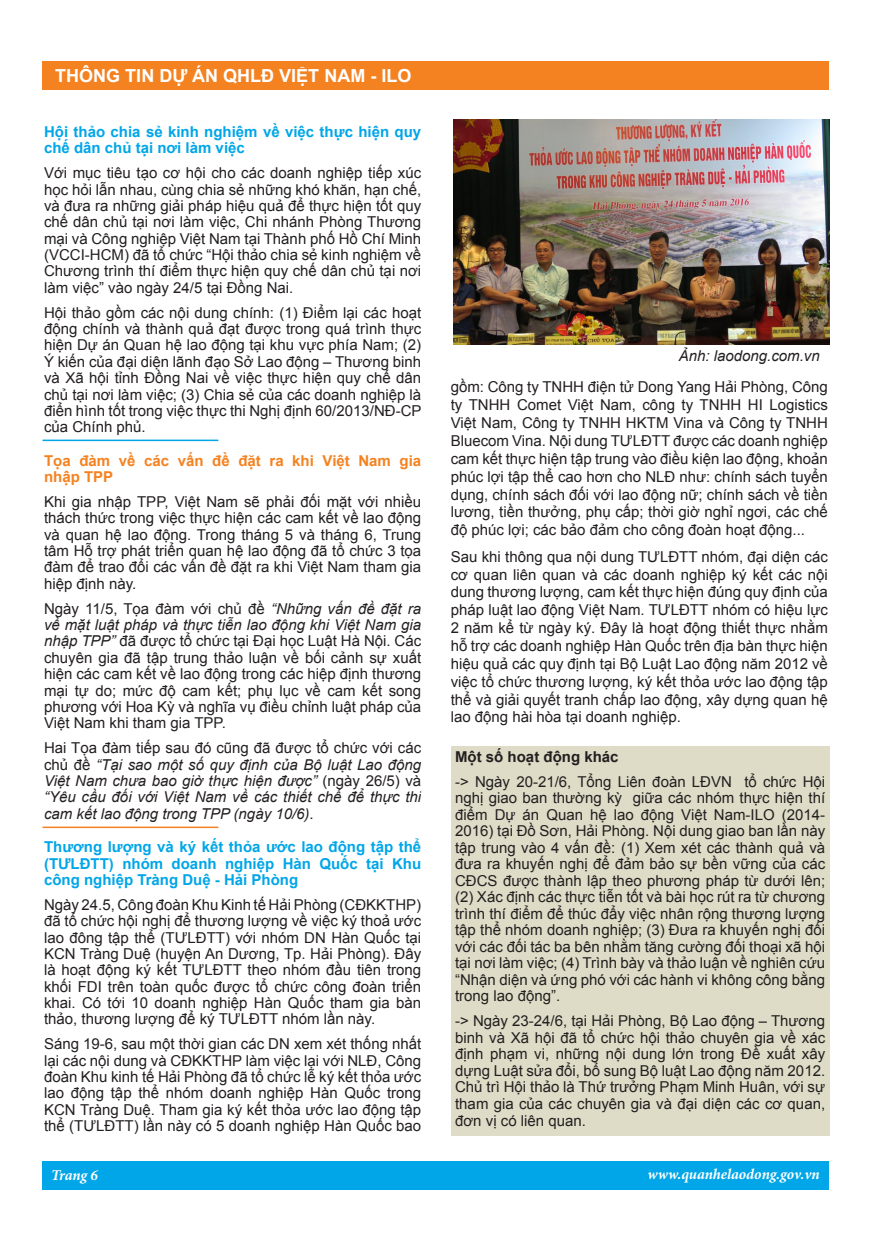
<style>
.page{position:relative;width:872px;height:1255px;background:#fff}
.page>*{position:absolute;margin:0;border:0;box-sizing:border-box;transform-origin:0 0}
.t1{font:700 18px "Arial";color:#fff}
.noi_dung{font:15px/16.4px "Arial";color:#231f20;text-align:justify}
.noi_dung-2{font:italic 15px/16.4px "Arial";color:#231f20;text-align:justify}
.tit1{font:700 15px/16.4px "Arial";color:#00a6e8}
.tit1-2{font:700 15px/16.4px "Arial";color:#f58220}
.t2{font:italic 700 15px "Minion Pro";letter-spacing:-.005em;color:#fff}
.tit1-3{font:700 15px "Arial";color:#231f20}
.s1{font-style:italic}
.s2{font-style:normal}
</style>
<div class="page">
<div style="left:43px;top:61px;width:786px;height:29px;background:#f58220"></div>
<div style="left:43px;top:1161px;width:786px;height:28px;background:#00a6e8"></div>
<hr style="left:43px;top:439px;width:175px;height:2px;background:#00a6e8">
<hr style="left:43px;top:826px;width:175px;height:2px;background:#f58220">
<div style="left:451px;top:746px;width:378px;height:389px;background:#dedcc7"></div>
<img style="left:454px;top:119px;width:375px;height:225px">
<p class="t1" style="left:55px;top:64px;width:357px">THÔNG TIN DỰ ÁN QHLĐ VIỆT NAM - ILO</p>
<p class="tit1" style="left:44px;top:124px;width:379px">Hội thảo chia sẻ kinh nghiệm về việc thực hiện quy chế dân chủ tại nơi làm việc</p>
<p class="noi_dung" style="left:44px;top:165px;width:379px">Với mục tiêu tạo cơ hội cho các doanh nghiệp tiếp xúc học hỏi lẫn nhau, cùng chia sẻ những khó khăn, hạn chế, và đưa ra những giải pháp hiệu quả để thực hiện tốt quy chế dân chủ tại nơi làm việc, Chi nhánh Phòng Thương mại và Công nghiệp Việt Nam tại Thành phố Hồ Chí Minh (VCCI-HCM) đã tổ chức “Hội thảo chia sẻ kinh nghiệm về Chương trình thí điểm thực hiện quy chế dân chủ tại nơi làm việc” vào ngày 24/5 tại Đồng Nai.</p>
<p class="noi_dung" style="left:44px;top:304px;width:379px">Hội thảo gồm các nội dung chính: (1) Điểm lại các hoạt động chính và thành quả đạt được trong quá trình thực hiện Dự án Quan hệ lao động tại khu vực phía Nam; (2)<br>Ý kiến của đại diện lãnh đạo Sở Lao động – Thương binh và Xã hội tỉnh Đồng Nai về việc thực hiện quy chế dân chủ tại nơi làm việc; (3) Chia sẻ của các doanh nghiệp là điển hình tốt trong việc thực thi Nghị định 60/2013/NĐ-CP của Chính phủ.</p>
<p class="tit1-2" style="left:44px;top:453px;width:379px">Tọa đàm về các vấn đề đặt ra khi Việt Nam gia nhập TPP</p>
<p class="noi_dung" style="left:44px;top:493px;width:379px">Khi gia nhập TPP, Việt Nam sẽ phải đối mặt với nhiều thách thức trong việc thực hiện các cam kết về lao động và quan hệ lao động. Trong tháng 5 và tháng 6, Trung tâm Hỗ trợ phát triển quan hệ lao động đã tổ chức 3 tọa đàm để trao đổi các vấn đề đặt ra khi Việt Nam tham gia hiệp định này.</p>
<p class="noi_dung" style="left:44px;top:600px;width:379px">Ngày 11/5, Tọa đàm với chủ đề <span class="s1">“Những vấn đề đặt ra về mặt luật pháp và thực tiễn lao động khi Việt Nam gia nhập TPP”</span> đã được tổ chức tại Đại học Luật Hà Nội. Các chuyên gia đã tập trung thảo luận về bối cảnh sự xuất hiện các cam kết về lao động trong các hiệp định thương mại tự do; mức độ cam kết; phụ lục về cam kết song phương với Hoa Kỳ và nghĩa vụ điều chỉnh luật pháp của Việt Nam khi tham gia TPP.</p>
<p class="noi_dung-2" style="left:44px;top:740px;width:379px"><span class="s2">Hai Tọa đàm tiếp sau đó cũng đã được tổ chức với các chủ đề</span> “Tại sao một số quy định của Bộ luật Lao động Việt Nam chưa bao giờ thực hiện được” <span class="s2">(ngày 26/5) và </span>“Yêu cầu đối với Việt Nam về các thiết chế để thực thi cam kết lao động trong TPP (ngày 10/6)<span class="s2">.</span></p>
<p class="tit1" style="left:44px;top:839px;width:379px;text-align:justify">Thương lượng và ký kết thỏa ước lao động tập thể (TƯLĐTT) nhóm doanh nghiệp Hàn Quốc tại Khu công nghiệp Tràng Duệ - Hải Phòng</p>
<p class="noi_dung" style="left:44px;top:896px;width:379px">Ngày 24.5, Công đoàn Khu Kinh tế Hải Phòng (CĐKKTHP) đã tổ chức hội nghị để thương lượng về việc ký thoả ước lao đông tập thể (TƯLĐTT) với nhóm DN Hàn Quốc tại KCN Tràng Duệ (huyện An Dương, Tp. Hải Phòng). Đây là hoạt động ký kết TƯLĐTT theo nhóm đầu tiên trong khối FDI trên toàn quốc được tổ chức công đoàn triển khai. Có tới 10 doanh nghiệp Hàn Quốc tham gia bàn thảo, thương lượng để ký TƯLĐTT nhóm lần này.</p>
<p class="noi_dung" style="left:44px;top:1035px;width:379px">Sáng 19-6, sau một thời gian các DN xem xét thống nhất lại các nội dung và CĐKKTHP làm việc lại với NLĐ, Công đoàn Khu kinh tế Hải Phòng đã tổ chức lễ ký kết thỏa ước lao động tập thể nhóm doanh nghiệp Hàn Quốc trong KCN Tràng Duệ. Tham gia ký kết thỏa ước lao động tập thể (TƯLĐTT) lần này có 5 doanh nghiệp Hàn Quốc bao</p>
<p class="noi_dung-2" style="left:679px;top:348px;width:142px">Ảnh: laodong.com.vn</p>
<p class="noi_dung" style="left:451px;top:378px;width:379px;line-height:17.9px">gồm: Công ty TNHH điện tử Dong Yang Hải Phòng, Công ty TNHH Comet Việt Nam, công ty TNHH HI Logistics Việt Nam, Công ty TNHH HKTM Vina và Công ty TNHH Bluecom Vina. Nội dung TƯLĐTT được các doanh nghiệp cam kết thực hiện tập trung vào điều kiện lao động, khoản phúc lợi tập thể cao hơn cho NLĐ như: chính sách tuyển dụng, chính sách đối với lao động nữ; chính sách về tiền lương, tiền thưởng, phụ cấp; thời giờ nghỉ ngơi, các chế độ phúc lợi; các bảo đảm cho công đoàn hoạt động...</p>
<p class="noi_dung" style="left:451px;top:547px;width:379px;line-height:17.9px">Sau khi thông qua nội dung TƯLĐTT nhóm, đại diện các cơ quan liên quan và các doanh nghiệp ký kết các nội dung thương lượng, cam kết thực hiện đúng quy định của pháp luật lao động Việt Nam. TƯLĐTT nhóm có hiệu lực 2 năm kể từ ngày ký. Đây là hoạt động thiết thực nhằm hỗ trợ các doanh nghiệp Hàn Quốc trên địa bàn thực hiện hiệu quả các quy định tại Bộ Luật Lao động năm 2012 về việc tổ chức thương lượng, ký kết thỏa ước lao động tập thể và giải quyết tranh chấp lao động, xây dựng quan hệ lao động hài hòa tại doanh nghiệp.</p>
<p class="tit1-3" style="left:455px;top:746px;width:165px">Một số hoạt động khác</p>
<p class="noi_dung" style="left:455px;top:773px;width:371px">-&gt; Ngày 20-21/6, Tổng Liên đoàn LĐVN tổ chức Hội nghị giao ban thường kỳ giữa các nhóm thực hiện thí điểm Dự án Quan hệ lao động Việt Nam-ILO (2014- 2016) tại Đồ Sơn, Hải Phòng. Nội dung giao ban lần này tập trung vào 4 vấn đề: (1) Xem xét các thành quả và đưa ra khuyến nghị để đảm bảo sự bền vững của các CĐCS được thành lập theo phương pháp từ dưới lên; (2) Xác định các thực tiễn tốt và bài học rút ra từ chương trình thí điểm để thúc đẩy việc nhân rộng thương lượng tập thể nhóm doanh nghiệp; (3) Đưa ra khuyến nghị đối với các đối tác ba bên nhằm tăng cường đối thoại xã hội tại nơi làm việc; (4) Trình bày và thảo luận về nghiên cứu “Nhận diện và ứng phó với các hành vi không công bằng trong lao động”.</p>
<p class="noi_dung" style="left:455px;top:1013px;width:371px">-&gt; Ngày 23-24/6, tại Hải Phòng, Bộ Lao động – Thương binh và Xã hội đã tổ chức hội thảo chuyên gia về xác định phạm vi, những nội dung lớn trong Đề xuất xây dựng Luật sửa đổi, bổ sung Bộ luật Lao động năm 2012.<br>Chủ trì Hội thảo là Thứ trưởng Phạm Minh Huân, với sự tham gia của các chuyên gia và đại diện các cơ quan, đơn vị có liên quan.</p>
<p class="t2" style="left:51px;top:1164px;width:49px">Trang 6</p>
<p class="t2" style="left:647px;top:1163px;width:174px">www.quanhelaodong.gov.vn</p>
</div>
